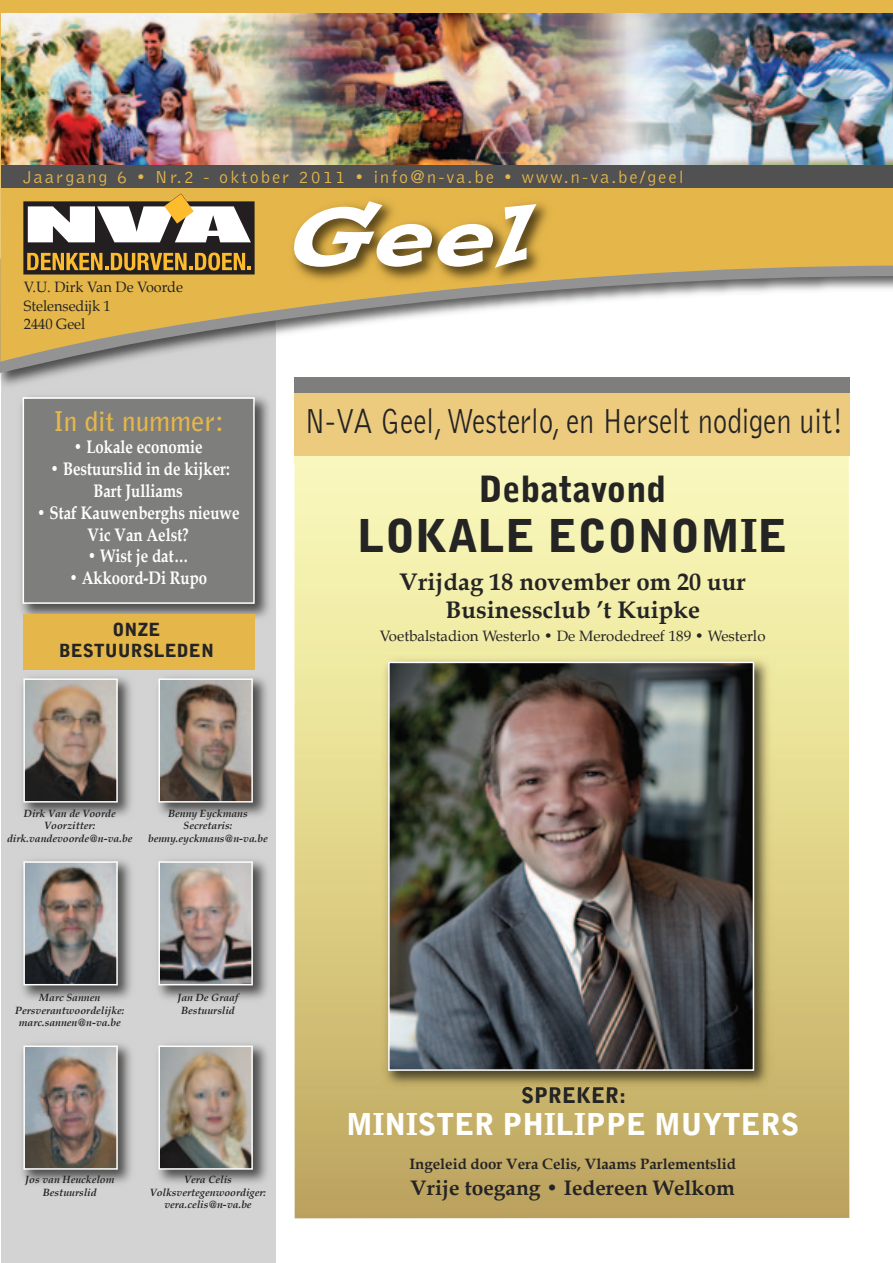
<style>
.page{position:relative;width:893px;height:1263px;background:#fff}
.page>*{position:absolute;margin:0;border:0;box-sizing:border-box;transform-origin:0 0}
.t1{font:900 45px "Bell Gothic Std";color:#252425}
.t2{font:300 36px "Bell Gothic Std";color:#252425;scale:.82 1}
.t3{font:900 36px "Bell Gothic Std";color:#252425}
.t4{font:900 30px "Bell Gothic Std";color:#fff}
.t5{font:700 27px "Bell Gothic Std";color:#e5b74a}
.t6{font:700 24px/28.8px "Book Antiqua";color:#252425;text-align:center}
.t7{font:700 21px "Book Antiqua";color:#252425}
.t8{font:900 21px "Bell Gothic Std";color:#252425}
.t9{font:700 18.15px/21.8px "Book Antiqua";color:#fff;text-align:center;scale:.83 1}
.t10{font:300 18px "Bell Gothic Std";letter-spacing:.125em;color:#e5b74a}
.t11{font:900 18px/21.6px "Bell Gothic Std";color:#252425;text-align:center}
.t12{font:15px "Book Antiqua";color:#252425}
.t13{font:700 15px "Book Antiqua";color:#252425}
.t14{font:15px/18.1px "Book Antiqua";color:#252425;scale:.96 1}
.t15{font:italic 700 10.5px/12.6px "Book Antiqua";color:#252425;text-align:center}
</style>
<div class="page">
<img style="left:294px;top:456px;width:555px;height:762px">
<div style="left:1px;top:300px;width:275px;height:963px;background:#d4d3d3"></div>
<img style="left:1px;top:373px;width:64px;height:13px">
<svg style="left:0;top:362px;width:116px;height:11px"></svg>
<svg style="left:0;top:0;width:893px;height:362px;fill:#e5b74a"></svg>
<img style="left:20px;top:396px;width:249px;height:227px">
<div style="left:24px;top:399px;width:229px;height:203px;background:#7e7e7c"></div>
<div style="left:23px;top:397px;width:232px;height:207px;border:2px solid #fff"></div>
<svg style="left:23px;top:194px;width:232px;height:80px"></svg>
<img style="left:287px;top:194px;width:269px;height:93px">
<svg style="left:291px;top:201px;width:245px;height:67px"></svg>
<img style="left:1px;top:13px;width:892px;height:152px">
<div style="left:1px;top:165px;width:892px;height:23px;background:#525152"></div>
<div style="left:294px;top:383px;width:555px;height:73px;background:#eccb7e"></div>
<div style="left:294px;top:377px;width:555px;height:16px;background:#7e7e7c"></div>
<img style="left:381px;top:655px;width:393px;height:435px">
<img style="left:522px;top:1087px;width:102px;height:3px">
<img style="left:391px;top:665px;width:360px;height:403px">
<div style="left:388px;top:662px;width:366px;height:409px;border:2px solid #fff"></div>
<div style="left:23px;top:614px;width:231px;height:56px;background:#e5b74a"></div>
<img style="left:21px;top:676px;width:111px;height:141px">
<img style="left:26px;top:681px;width:89px;height:118px">
<div style="left:23px;top:678px;width:95px;height:124px;border:2px solid #fff"></div>
<img style="left:157px;top:676px;width:111px;height:141px">
<img style="left:161px;top:681px;width:89px;height:118px">
<div style="left:158px;top:678px;width:95px;height:124px;border:2px solid #fff"></div>
<img style="left:21px;top:859px;width:111px;height:141px">
<img style="left:26px;top:864px;width:89px;height:118px">
<div style="left:23px;top:861px;width:95px;height:124px;border:2px solid #fff"></div>
<img style="left:157px;top:859px;width:111px;height:141px">
<img style="left:161px;top:864px;width:89px;height:118px">
<div style="left:158px;top:861px;width:95px;height:124px;border:2px solid #fff"></div>
<img style="left:21px;top:1043px;width:111px;height:141px">
<img style="left:26px;top:1048px;width:89px;height:119px">
<div style="left:23px;top:1045px;width:95px;height:125px;border:2px solid #fff"></div>
<img style="left:157px;top:1043px;width:111px;height:141px">
<img style="left:161px;top:1048px;width:89px;height:119px">
<div style="left:158px;top:1045px;width:95px;height:125px;border:2px solid #fff"></div>
<h3 class="t10" style="left:23px;top:170px;width:662px">Jaargang 6 • Nr.2 - oktober 2011 • info@n-va.be • www.n-va.be/geel</h3>
<h3 class="t14" style="left:24px;top:278px;width:167px">V.U. Dirk Van De Voorde<br>Stelensedijk 1<br>2440 Geel</h3>
<h3 class="t5" style="left:53px;top:405px;width:172px">In dit nummer:</h3>
<h3 class="t9" style="left:74px;top:437px;width:157px">• Lokale economie</h3>
<h3 class="t9" style="left:50px;top:458px;width:218px">• Bestuurslid in de kijker:<br>Bart Julliams</h3>
<h3 class="t9" style="left:37px;top:502px;width:246px">• Staf Kauwenberghs nieuwe<br>Vic Van Aelst?</h3>
<h3 class="t9" style="left:88px;top:546px;width:123px">• Wist je dat…</h3>
<h3 class="t9" style="left:69px;top:567px;width:168px">• Akkoord-Di Rupo</h3>
<h3 class="t11" style="left:59px;top:620px;width:157px">ONZE<br>BESTUURSLEDEN</h3>
<h2 class="t2" style="left:304px;top:407px;width:659px">N-VA Geel, Westerlo, en Herselt nodigen uit!</h2>
<h2 class="t3" style="left:479px;top:475px;width:189px">Debatavond</h2>
<h1 class="t1" style="left:358px;top:518px;width:431px">LOKALE ECONOMIE</h1>
<h3 class="t6" style="left:400px;top:567px;width:348px">Vrijdag 18 november om 20 uur<br>Businessclub ’t Kuipke</h3>
<h3 class="t12" style="left:380px;top:627px;width:387px">Voetbalstadion Westerlo • De Merodedreef 189 • Westerlo</h3>
<p class="t15" style="left:7px;top:807px;width:127px">Dirk Van de Voorde<br>Voorzitter: dirk.vandevoorde@n-va.be</p>
<p class="t15" style="left:148px;top:807px;width:121px">Benny Eyckmans<br>Secretaris: benny.eyckmans@n-va.be</p>
<p class="t15" style="left:15px;top:991px;width:111px">Marc Sannen<br>Persverantwoordelijke: marc.sannen@n-va.be</p>
<p class="t15" style="left:177px;top:991px;width:63px">Jan De Graaf<br>Bestuurslid</p>
<p class="t15" style="left:25px;top:1173px;width:91px">Jos van Heuckelom<br>Bestuurslid</p>
<p class="t15" style="left:150px;top:1173px;width:118px">Vera Celis<br>Volksvertegenwoordiger: vera.celis@n-va.be</p>
<h3 class="t8" style="left:521px;top:1087px;width:107px">SPREKER:</h3>
<h3 class="t4" style="left:346px;top:1112px;width:455px">MINISTER PHILIPPE MUYTERS</h3>
<h3 class="t13" style="left:409px;top:1155px;width:328px">Ingeleid door Vera Celis, Vlaams Parlementslid</h3>
<h3 class="t7" style="left:410px;top:1175px;width:326px">Vrije toegang • Iedereen Welkom</h3>
</div>
